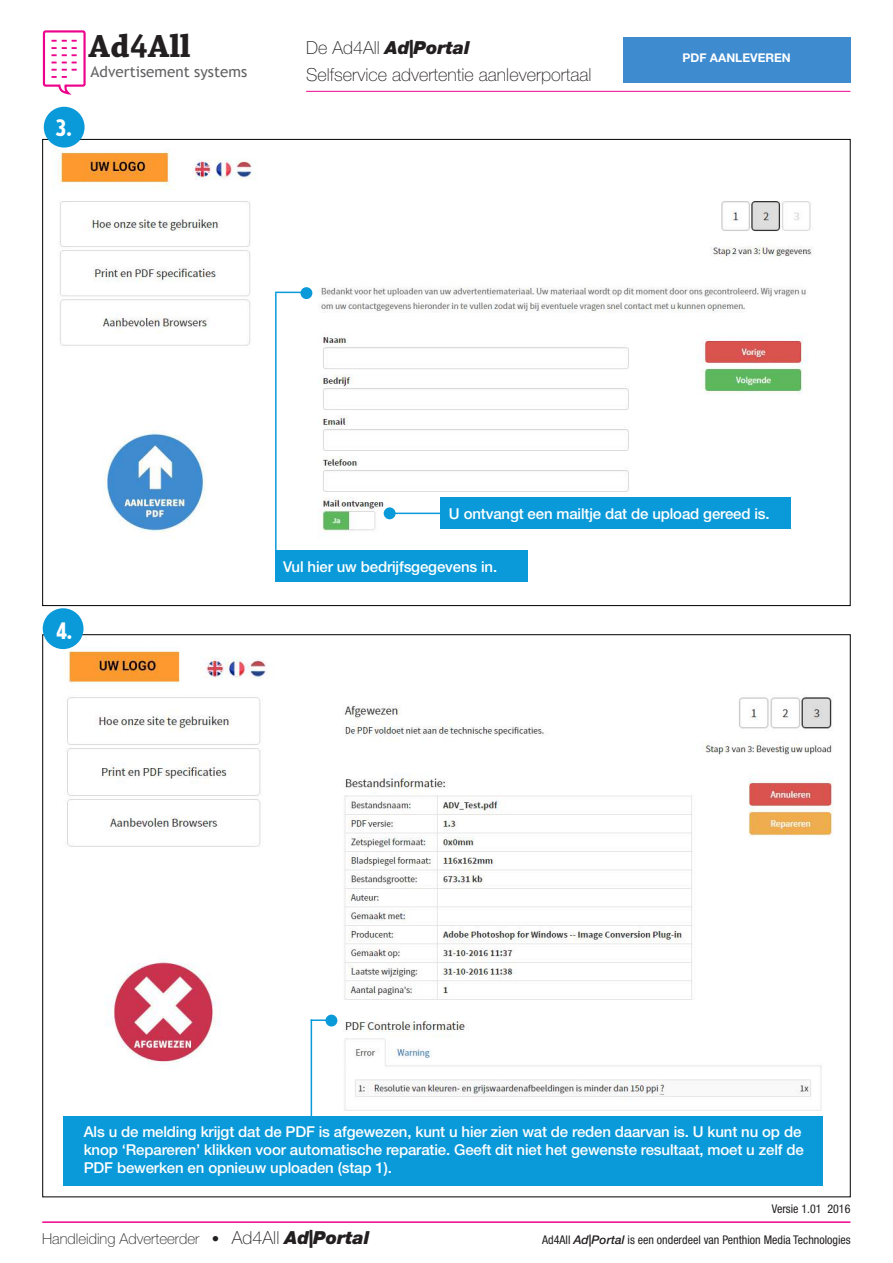
<style>
.page{position:relative;width:893px;height:1263px;background:#fff}
.page>*{position:absolute;margin:0;border:0;box-sizing:border-box;transform-origin:0 0}
.t1{font:700 33.45px "Chaparral Pro";color:#231f20}
.t2{font:800 condensed 22.5px "Tempo";color:#fff}
.t3{font:100 18px "Helvetica Neue CE";color:#231f20}
.t4{font:italic 900 18px "Helvetica Neue";color:#231f20}
.t5{font:15.15px "Trebuchet MS";color:#636366}
.t6{font:500 15px/18px "Helvetica Neue";letter-spacing:-.01em;color:#fff}
.t7{font:100 15px "Helvetica Neue";color:#231f20}
.t8{font:condensed 12px "Helvetica Neue";color:#231f20}
.t9{font:700 12px "Helvetica Neue";color:#fff}
.s1{font-family:"Officina Sans"}
.s2{font-family:"Helvetica Neue CE";font-weight:100;font-style:normal}
.s3{font-family:"Helvetica Neue CE";font-size:18px}
.s4{font-weight:900;font-style:italic;font-size:18px}
.s5{font-family:"Helvetica Neue CE";font-weight:500;font-style:italic;font-stretch:normal}
</style>
<div class="page">
<svg style="left:42px;top:30px;width:44px;height:65px"></svg>
<hr style="left:42px;top:1221px;width:808px;height:2px;background:#ed028c">
<hr style="left:306px;top:91px;width:544px;height:1px;background:#ed028c">
<div style="left:623px;top:38px;width:227px;height:45px;background:#3e8bcf"></div>
<img style="left:49px;top:141px;width:763px;height:424px">
<div style="left:44px;top:107px;width:41px;height:41px;background:#0a9ad9;border-radius:50%"></div>
<hr style="left:275px;top:292px;width:31px;height:1px;background:#0a9ad9">
<hr style="left:392px;top:513px;width:51px;height:1px;background:#0a9ad9">
<hr style="left:275px;top:293px;width:2px;height:258px;background:#0a9ad9">
<div style="left:300px;top:287px;width:12px;height:12px;background:#0a9ad9;border-radius:50%"></div>
<div style="left:384px;top:507px;width:12px;height:12px;background:#0a9ad9;border-radius:50%"></div>
<div style="left:275px;top:551px;width:252px;height:31px;background:#0a9ad9"></div>
<div style="left:440px;top:497px;width:351px;height:31px;background:#0a9ad9"></div>
<img style="left:44px;top:636px;width:789px;height:480px">
<div style="left:43px;top:608px;width:41px;height:41px;background:#0a9ad9;border-radius:50%"></div>
<hr style="left:311px;top:1019px;width:20px;height:2px;background:#0a9ad9">
<div style="left:325px;top:1014px;width:12px;height:12px;background:#0a9ad9;border-radius:50%"></div>
<hr style="left:311px;top:1019px;width:1px;height:97px;background:#0a9ad9">
<div style="left:63px;top:1116px;width:760px;height:70px;background:#0a9ad9"></div>
<h2 class="t2" style="left:56px;top:114px;width:18px">3.</h2>
<h1 class="t1" style="left:89px;top:26px;width:103px">Ad<span class="s1">4</span>All</h1>
<p class="t5" style="left:91px;top:63px;width:158px">Advertisement systems</p>
<p class="t4" style="left:306px;top:36px;width:165px"><span class="s2">De Ad4All</span> Ad|Portal</p>
<p class="t3" style="left:306px;top:64px;width:287px">Selfservice advertentie aanleverportaal</p>
<p class="t9" style="left:683px;top:48px;width:110px">PDF AANLEVEREN</p>
<h2 class="t2" style="left:56px;top:617px;width:18px">4.</h2>
<p class="t6" style="left:449px;top:504px;width:322px">U ontvangt een mailtje dat de upload gereed is.</p>
<p class="t6" style="left:283px;top:558px;width:216px">Vul hier uw bedrijfsgegevens in.</p>
<p class="t6" style="left:84px;top:1122px;width:721px">Als u de melding krijgt dat de PDF is afgewezen, kunt u hier zien wat de reden daarvan is. U kunt nu op de knop ‘Repareren’ klikken voor automatische reparatie. Geeft dit niet het gewenste resultaat, moet u zelf de<br>PDF bewerken en opnieuw uploaden (stap 1).</p>
<p class="t8" style="left:772px;top:1202px;width:80px">Versie 1.01 2016</p>
<p class="t7" style="left:42px;top:1229px;width:329px">Handleiding Adverteerder • <span class="s3">Ad4All</span> <span class="s4">Ad|Portal</span></p>
<p class="t8" style="left:542px;top:1232px;width:310px">Ad4All <span class="s5">Ad|Portal</span> is een onderdeel van Penthion Media Technologies</p>
</div>
